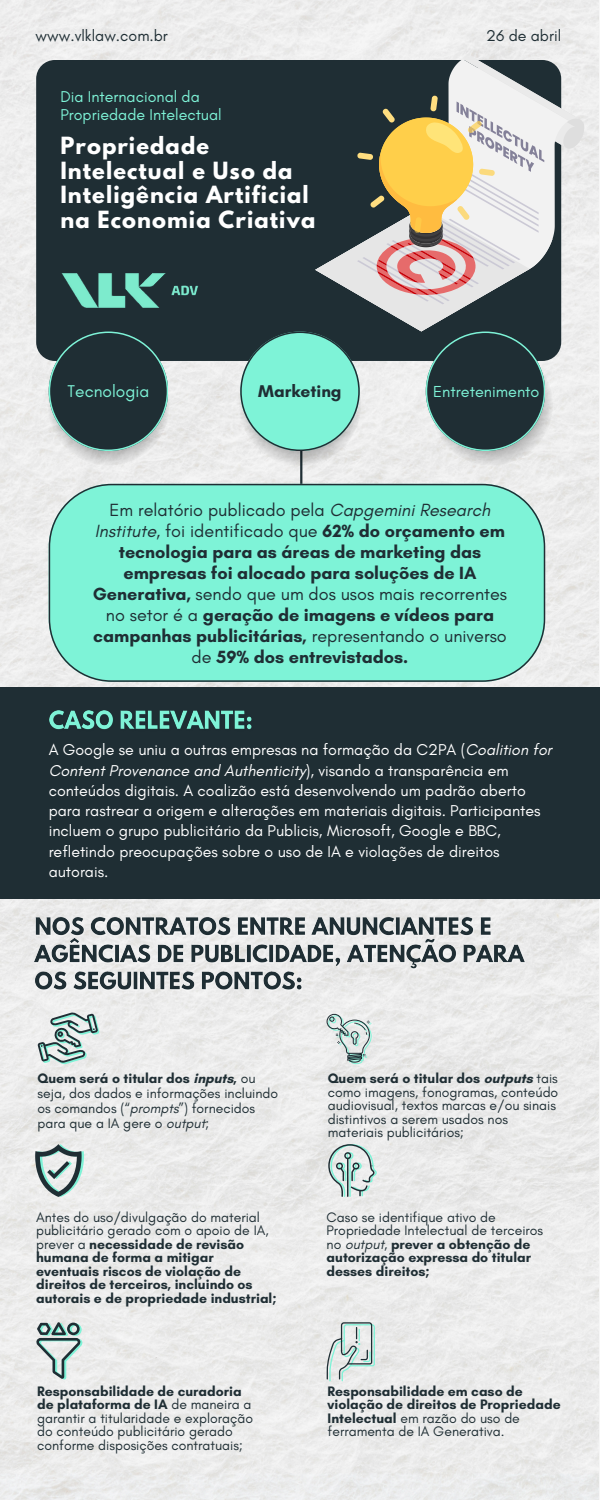
<style>
.page{position:relative;width:600px;height:1500px;background:#fff}
.page>*{position:absolute;margin:0;border:0;box-sizing:border-box;transform-origin:0 0}
.t1{font:700 21px/24.8px "League Spartan";letter-spacing:.05em;color:#fff}
.t2{font:700 18px/21px "Glacial Indifference";color:#1f2e34;text-align:center}
.t3{font:17.3px "Glacial Indifference";color:#7ef3d7}
.t4{font:700 17.3px "Glacial Indifference";color:#1f2e34}
.t5{font:16.2px "Glacial Indifference";color:#7ef3d7}
.t6{font:16px/20.2px "Glacial Indifference";color:#fff}
.t7{font:16px/18.8px "Glacial Indifference";color:#7ef3d7}
.t8{font:16px "Glacial Indifference";color:#1f2e34}
.t9{font:14px/13.5px "Glacial Indifference";color:#1f2e34}
.t10{font:700 14px/13.5px "Glacial Indifference";color:#1f2e34}
.s1{font-weight:400}
.s2{font-weight:400;font-style:italic}
.s3{font-style:italic}
.s4{font-weight:700}
</style>
<div class="page">
<img style="left:0;top:0;width:599px;height:1500px">
<hr style="left:300px;top:391px;width:2px;height:192px;background:#1f2e34">
<div style="left:36px;top:60px;width:525px;height:301px;background:#1f2e34;border-radius:19px"></div>
<div style="left:49px;top:484px;width:496px;height:198px;background:#7ef3d7"></div>
<svg style="left:47px;top:332px;width:123px;height:134px"></svg>
<div style="left:0;top:688px;width:600px;height:211px;background:#1f2e34"></div>
<svg style="left:238px;top:57px;width:346px;height:409px"></svg>
<img style="left:61px;top:273px;width:138px;height:35px">
<svg style="left:38px;top:1012px;width:62px;height:52px"></svg>
<svg style="left:327px;top:1014px;width:45px;height:50px;background:#c2cfcd"></svg>
<svg style="left:35px;top:1144px;width:49px;height:53px"></svg>
<svg style="left:328px;top:1144px;width:49px;height:53px"></svg>
<svg style="left:36px;top:1322px;width:47px;height:57px"></svg>
<svg style="left:327px;top:1322px;width:48px;height:59px;background:#c6d5d2"></svg>
<img style="left:47px;top:709px;width:209px;height:27px">
<img style="left:33px;top:916px;width:496px;height:81px">
<p class="t8" style="left:36px;top:25px;width:134px">www.vlklaw.com.br</p>
<h5 class="t7" style="left:60px;top:87px;width:163px">Dia Internacional da<br>Propriedade Intelectual</h5>
<p class="t1" style="left:60px;top:136px;width:256px">Propriedade<br>Intelectual e Uso da<br>Inteligência Artificial na Economia Criativa</p>
<p class="t8" style="left:486px;top:25px;width:76px">26 de abril</p>
<p class="t3" style="left:68px;top:381px;width:83px">Tecnologia</p>
<h5 class="t4" style="left:258px;top:381px;width:85px">Marketing</h5>
<h2 class="t5" style="left:433px;top:381px;width:108px">Entretenimento</h2>
<h5 class="t2" style="left:93px;top:499px;width:416px"><span class="s1">Em relatório publicado pela</span> <span class="s2">Capgemini Research Institute</span><span class="s1">, foi identificado que</span> 62% do orçamento em tecnologia para as áreas de marketing das empresas foi alocado para soluções de IA Generativa, <span class="s1">sendo que um dos usos mais recorrentes no setor é a</span> geração de imagens e vídeos para campanhas publicitárias, <span class="s1">representando o universo de</span> 59% dos entrevistados.</h5>
<p class="t6" style="left:49px;top:740px;width:505px">A Google se uniu a outras empresas na formação da C2PA (<span class="s3">Coalition for Content Provenance and Authenticity</span>), visando a transparência em conteúdos digitais. A coalizão está desenvolvendo um padrão aberto para rastrear a origem e alterações em materiais digitais. Participantes incluem o grupo publicitário da Publicis, Microsoft, Google e BBC, refletindo preocupações sobre o uso de IA e violações de direitos autorais.</p>
<h4 class="t9" style="left:37px;top:1071px;width:242px;line-height:15px"><span class="s4">Quem será o titular dos inputs,</span> ou seja, dos dados e informações incluindo os comandos (“<span class="s3">prompts</span>”) fornecidos para que a IA gere o <span class="s3">output</span>;</h4>
<h3 class="t9" style="left:328px;top:1072px;width:232px"><span class="s4">Quem será o titular dos outputs</span> tais como imagens, fonogramas, conteúdo audiovisual, textos marcas e/ou sinais distintivos a serem usados nos materiais publicitários;</h3>
<h4 class="t10" style="left:36px;top:1210px;width:242px"><span class="s1">Antes do uso/divulgação do material publicitário gerado com o apoio de IA, prever a</span> necessidade de revisão humana de forma a mitigar eventuais riscos de violação de direitos de terceiros, incluindo os autorais e de propriedade industrial;</h4>
<p class="t9" style="left:327px;top:1210px;width:218px">Caso se identifique ativo de<br>Propriedade Intelectual de terceiros no <span class="s3">output</span>, <span class="s4">prever a obtenção de autorização expressa do titular desses direitos;</span></p>
<h4 class="t9" style="left:37px;top:1384px;width:217px"><span class="s4">Responsabilidade de curadoria de plataforma de IA</span> de maneira a garantir a titularidade e exploração do conteúdo publicitário gerado conforme disposições contratuais;</h4>
<p class="t10" style="left:328px;top:1384px;width:235px">Responsabilidade em caso de violação de direitos de Propriedade<br>Intelectual <span class="s1">em razão do uso de ferramenta de IA Generativa.</span></p>
</div>
